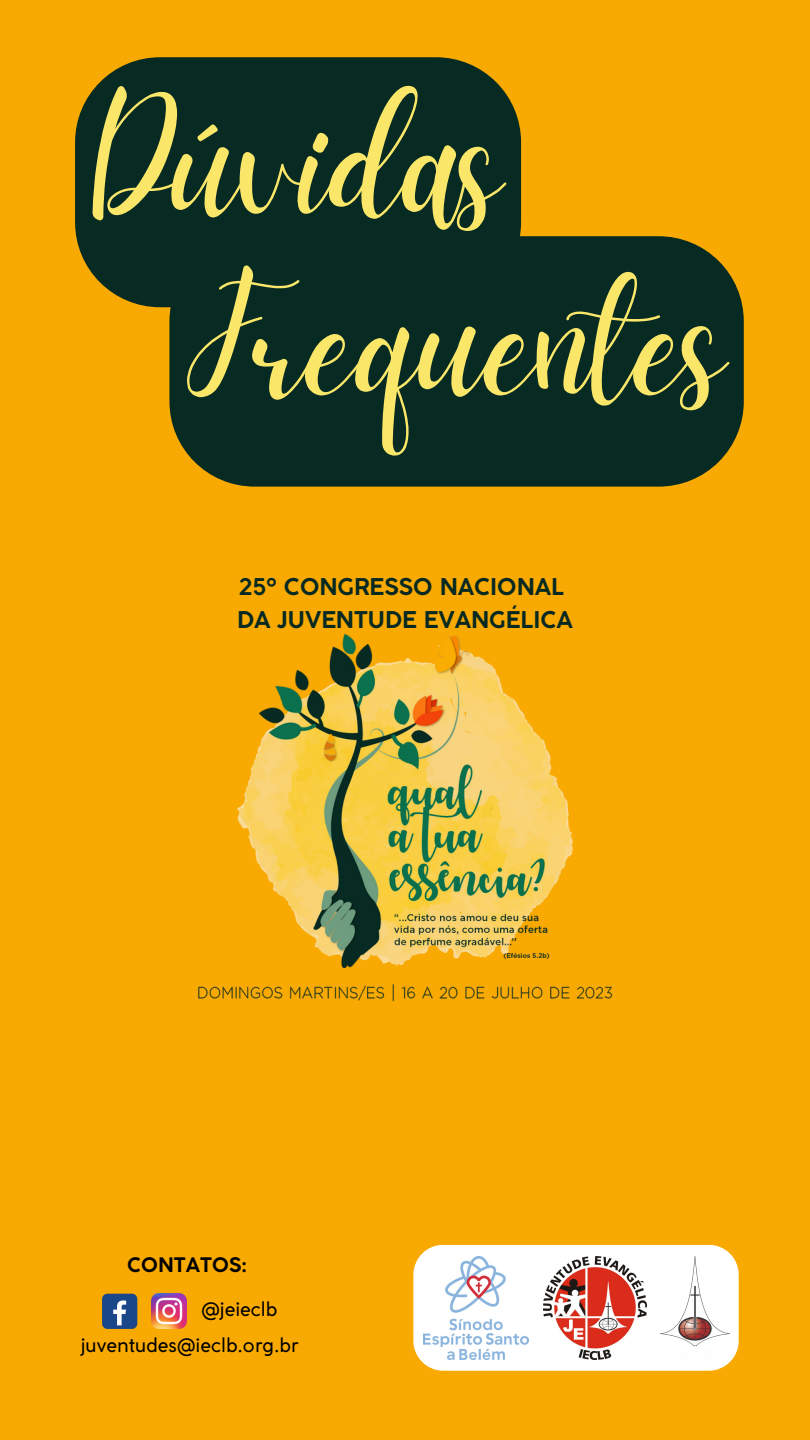
<style>
.page{position:relative;width:810px;height:1440px;background:#f8a902}
.page>*{position:absolute;margin:0;border:0;box-sizing:border-box;transform-origin:0 0}
.t1{font:168.3px "Daydream";color:#fae769}
.t2{font:700 22.8px "Coco Gothic";color:#072922}
.t3{font:19.8px "Coco Gothic";color:#000}
.t4{font:700 19.8px "Coco Gothic";color:#000}
</style>
<div class="page">
<div style="left:102px;top:1294px;width:35px;height:35px;background:#1a4789;border-radius:5px"></div>
<svg style="left:113px;top:1301px;width:13px;height:24px"></svg>
<img style="left:152px;top:1294px;width:35px;height:35px">
<div style="left:413px;top:1245px;width:326px;height:126px;background:#fff;border-radius:30px"></div>
<img style="left:423px;top:1256px;width:105px;height:103px">
<img style="left:660px;top:1256px;width:69px;height:91px">
<img style="left:543px;top:1256px;width:103px;height:103px">
<div style="left:75px;top:57px;width:446px;height:250px;background:#072a23"></div>
<div style="left:169px;top:236px;width:575px;height:251px;background:#072a23"></div>
<img style="left:237px;top:635px;width:335px;height:333px">
<img style="left:198px;top:985px;width:414px;height:16px">
<p class="t1" style="left:93px;top:66px;width:412px">Dúvidas</p>
<p class="t1" style="left:187px;top:245px;width:541px">Frequentes</p>
<p class="t2" style="left:239px;top:578px;width:327px">25º CONGRESSO NACIONAL</p>
<p class="t2" style="left:237px;top:611px;width:337px">DA JUVENTUDE EVANGÉLICA</p>
<p class="t4" style="left:127px;top:1258px;width:121px">CONTATOS:</p>
<p class="t3" style="left:201px;top:1301px;width:78px">@jeieclb</p>
<p class="t3" style="left:81px;top:1337px;width:220px">juventudes@ieclb.org.br</p>
</div>
